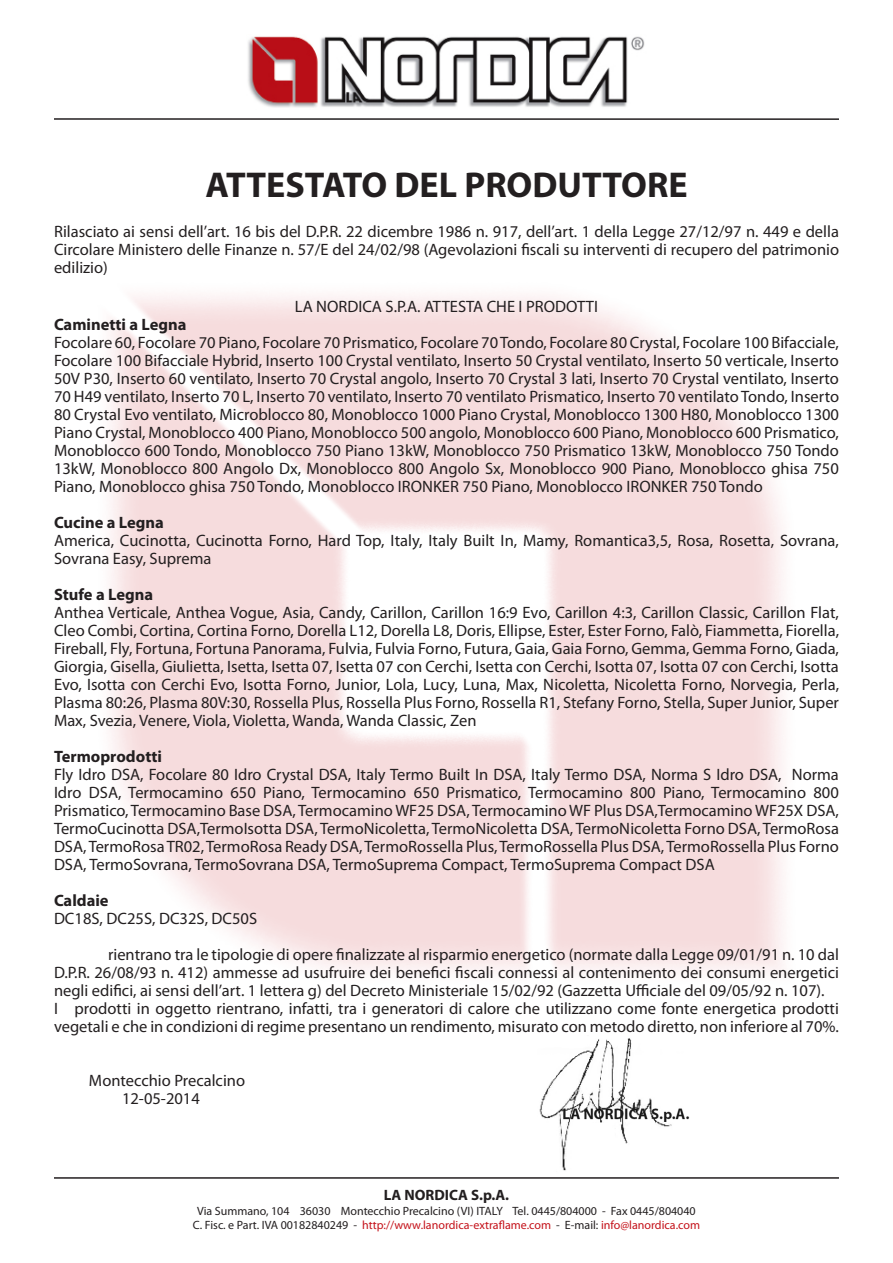
<style>
.page{position:relative;width:893px;height:1263px;background:#fff}
.page>*{position:absolute;margin:0;border:0;box-sizing:border-box;transform-origin:0 0}
.Testo_normale{font:700 36px "Myriad Pro";color:#231f20}
.Testo_normale-2{font:16.5px/18px "Myriad Pro";color:#231f20;text-align:justify}
.Testo_normale-3{font:700 16.5px "Myriad Pro";color:#231f20}
.Testo_normale-4{font:700 15px "Myriad Pro";color:#231f20}
.Testo_normale-5{font:12px "Myriad Pro";color:#c4121a}
.Testo_normale-6{font:12px "Myriad Pro";color:#231f20}
.s1{color:#231f20}
</style>
<div class="page">
<hr style="left:54px;top:118px;width:785px;height:2px;background:#231f20">
<hr style="left:54px;top:1177px;width:785px;height:2px;background:#231f20">
<img style="left:248px;top:36px;width:397px;height:72px">
<img style="left:539px;top:1038px;width:151px;height:133px">
<p class="Testo_normale" style="left:205px;top:161px;width:484px">ATTESTATO DEL PRODUTTORE</p>
<p class="Testo_normale-2" style="left:54px;top:222px;width:787px">Rilasciato ai sensi dell’art. 16 bis del D.P.R. 22 dicembre 1986 n. 917, dell’art. 1 della Legge 27/12/97 n. 449 e della Circolare Ministero delle Finanze n. 57/E del 24/02/98 (Agevolazioni fiscali su interventi di recupero del patrimonio edilizio)</p>
<p class="Testo_normale-2" style="left:295px;top:297px;width:305px">LA NORDICA S.P.A. ATTESTA CHE I PRODOTTI</p>
<p class="Testo_normale-3" style="left:54px;top:313px;width:134px">Caminetti a Legna</p>
<p class="Testo_normale-2" style="left:54px;top:333px;width:787px">Focolare 60, Focolare 70 Piano, Focolare 70 Prismatico, Focolare 70 Tondo, Focolare 80 Crystal, Focolare 100 Bifacciale, Focolare 100 Bifacciale Hybrid, Inserto 100 Crystal ventilato, Inserto 50 Crystal ventilato, Inserto 50 verticale, Inserto 50V P30, Inserto 60 ventilato, Inserto 70 Crystal angolo, Inserto 70 Crystal 3 lati, Inserto 70 Crystal ventilato, Inserto 70 H49 ventilato, Inserto 70 L, Inserto 70 ventilato, Inserto 70 ventilato Prismatico, Inserto 70 ventilato Tondo, Inserto 80 Crystal Evo ventilato, Microblocco 80, Monoblocco 1000 Piano Crystal, Monoblocco 1300 H80, Monoblocco 1300<br>Piano Crystal, Monoblocco 400 Piano, Monoblocco 500 angolo, Monoblocco 600 Piano, Monoblocco 600 Prismatico, Monoblocco 600 Tondo, Monoblocco 750 Piano 13kW, Monoblocco 750 Prismatico 13kW, Monoblocco 750 Tondo 13kW, Monoblocco 800 Angolo Dx, Monoblocco 800 Angolo Sx, Monoblocco 900 Piano, Monoblocco ghisa 750<br>Piano, Monoblocco ghisa 750 Tondo, Monoblocco IRONKER 750 Piano, Monoblocco IRONKER 750 Tondo</p>
<p class="Testo_normale-3" style="left:54px;top:511px;width:111px">Cucine a Legna</p>
<p class="Testo_normale-2" style="left:54px;top:531px;width:786px">America, Cucinotta, Cucinotta Forno, Hard Top, Italy, Italy Built In, Mamy, Romantica3,5, Rosa, Rosetta, Sovrana,<br>Sovrana Easy, Suprema</p>
<p class="Testo_normale-3" style="left:54px;top:583px;width:101px">Stufe a Legna</p>
<p class="Testo_normale-2" style="left:54px;top:603px;width:787px">Anthea Verticale, Anthea Vogue, Asia, Candy, Carillon, Carillon 16:9 Evo, Carillon 4:3, Carillon Classic, Carillon Flat, Cleo Combi, Cortina, Cortina Forno, Dorella L12, Dorella L8, Doris, Ellipse, Ester, Ester Forno, Falò, Fiammetta, Fiorella, Fireball, Fly, Fortuna, Fortuna Panorama, Fulvia, Fulvia Forno, Futura, Gaia, Gaia Forno, Gemma, Gemma Forno, Giada, Giorgia, Gisella, Giulietta, Isetta, Isetta 07, Isetta 07 con Cerchi, Isetta con Cerchi, Isotta 07, Isotta 07 con Cerchi, Isotta Evo, Isotta con Cerchi Evo, Isotta Forno, Junior, Lola, Lucy, Luna, Max, Nicoletta, Nicoletta Forno, Norvegia, Perla, Plasma 80:26, Plasma 80V:30, Rossella Plus, Rossella Plus Forno, Rossella R1, Stefany Forno, Stella, Super Junior, Super Max, Svezia, Venere, Viola, Violetta, Wanda, Wanda Classic, Zen</p>
<p class="Testo_normale-3" style="left:54px;top:745px;width:109px">Termoprodotti</p>
<p class="Testo_normale-2" style="left:54px;top:765px;width:786px">Fly Idro DSA, Focolare 80 Idro Crystal DSA, Italy Termo Built In DSA, Italy Termo DSA, Norma S Idro DSA, Norma Idro DSA, Termocamino 650 Piano, Termocamino 650 Prismatico, Termocamino 800 Piano, Termocamino 800<br>Prismatico, Termocamino Base DSA, Termocamino WF25 DSA, Termocamino WF Plus DSA,Termocamino WF25X DSA, TermoCucinotta DSA,TermoIsotta DSA, TermoNicoletta, TermoNicoletta DSA, TermoNicoletta Forno DSA, TermoRosa DSA, TermoRosa TR02, TermoRosa Ready DSA, TermoRossella Plus, TermoRossella Plus DSA, TermoRossella Plus Forno DSA, TermoSovrana, TermoSovrana DSA, TermoSuprema Compact, TermoSuprema Compact DSA</p>
<p class="Testo_normale-3" style="left:54px;top:889px;width:56px">Caldaie</p>
<p class="Testo_normale-2" style="left:54px;top:909px;width:205px">DC18S, DC25S, DC32S, DC50S</p>
<p class="Testo_normale-2" style="left:54px;top:945px;width:786px;text-indent:54px">rientrano tra le tipologie di opere finalizzate al risparmio energetico (normate dalla Legge 09/01/91 n. 10 dal D.P.R. 26/08/93 n. 412) ammesse ad usufruire dei benefici fiscali connessi al contenimento dei consumi energetici negli edifici, ai sensi dell’art. 1 lettera g) del Decreto Ministeriale 15/02/92 (Gazzetta Ufficiale del 09/05/92 n. 107).</p>
<p class="Testo_normale-2" style="left:54px;top:999px;width:786px">I prodotti in oggetto rientrano, infatti, tra i generatori di calore che utilizzano come fonte energetica prodotti vegetali e che in condizioni di regime presentano un rendimento, misurato con metodo diretto, non inferiore al 70%.</p>
<p class="Testo_normale-2" style="left:89px;top:1071px;width:158px">Montecchio Precalcino</p>
<p class="Testo_normale-2" style="left:122px;top:1089px;width:79px">12-05-2014</p>
<p class="Testo_normale-4" style="left:384px;top:1185px;width:127px">LA NORDICA S.p.A.</p>
<p class="Testo_normale-6" style="left:197px;top:1203px;width:500px">Via Summano, 104 36030 Montecchio Precalcino (VI) ITALY Tel. 0445/804000 - Fax 0445/804040</p>
<p class="Testo_normale-5" style="left:193px;top:1217px;width:509px"><span class="s1">C. Fisc. e Part. IVA 00182840249 -</span> http://www.lanordica-extraflame.com <span class="s1">- E-mail:</span> info@lanordica.com</p>
</div>
